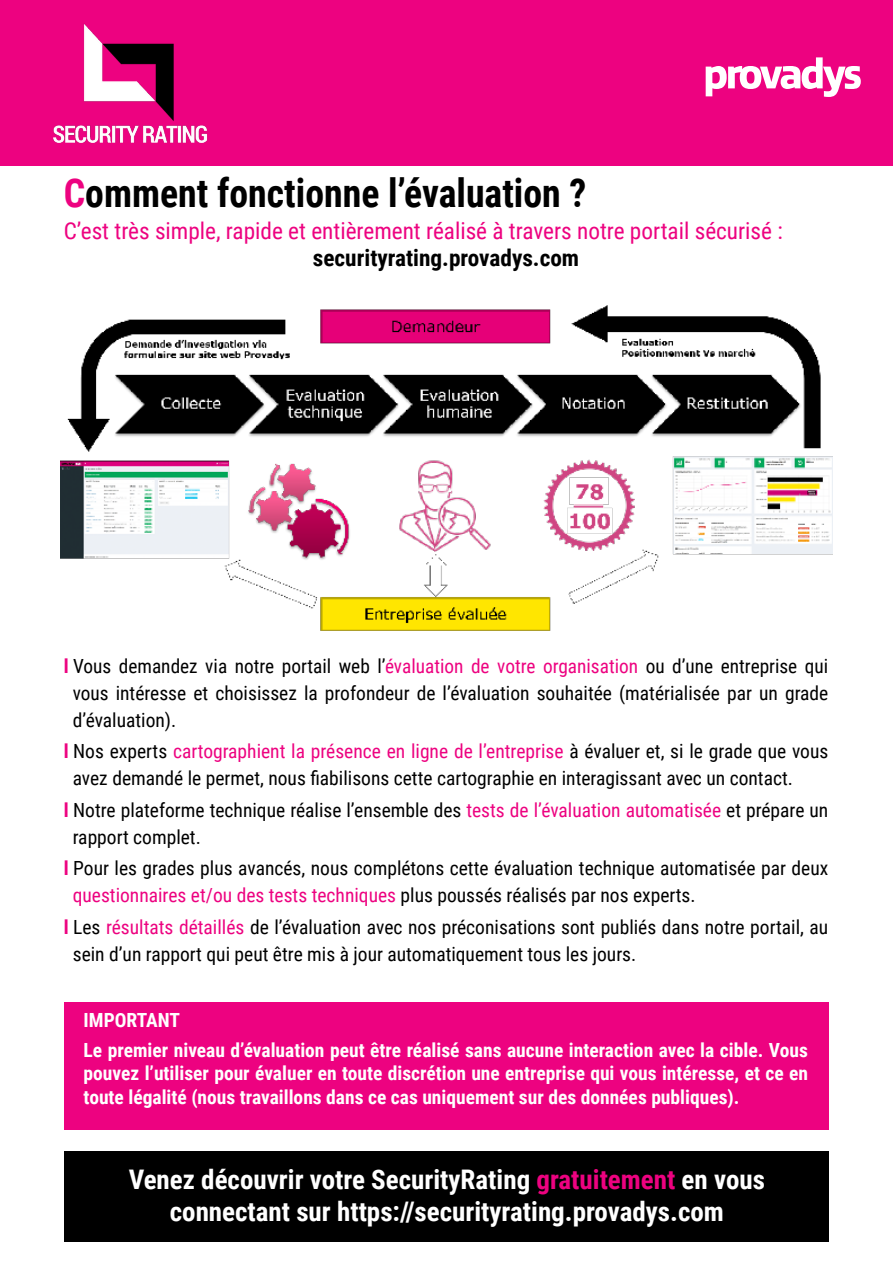
<style>
.page{position:relative;width:893px;height:1263px;background:#fff}
.page>*{position:absolute;margin:0;border:0;box-sizing:border-box;transform-origin:0 0}
.t1{font:700 39.75px "Roboto Condensed";color:#000;scale:.95 1}
.t2{font:700 27px/32.4px "Roboto Condensed";color:#fff;text-align:center}
.t3{font:23.25px "Roboto Condensed";color:#ed0280}
.t4{font:700 23.25px "Roboto Condensed";color:#000}
.t5{font:19.5px/27px "Roboto Condensed";color:#000}
.t6{font:700 19.5px/23.4px "Roboto Condensed";color:#fff;text-align:justify}
.s1{color:#ed0280}
.s2{font-weight:700;color:#ed0280}
</style>
<div class="page">
<div style="left:0;top:0;width:893px;height:166px;background:#ed0280"></div>
<svg style="left:706px;top:57px;width:155px;height:40px"></svg>
<img style="left:53px;top:24px;width:155px;height:118px">
<img style="left:61px;top:305px;width:771px;height:326px">
<div style="left:64px;top:1002px;width:765px;height:127px;background:#ed0280"></div>
<div style="left:64px;top:1151px;width:765px;height:91px;background:#000"></div>
<p class="t1" style="left:64px;top:165px;width:552px"><span class="s1">C</span>omment fonctionne l’évaluation ?</p>
<p class="t3" style="left:64px;top:214px;width:720px">C’est très simple, rapide et entièrement réalisé à travers notre portail sécurisé :</p>
<p class="t4" style="left:313px;top:242px;width:268px">securityrating.provadys.com</p>
<p class="t5" style="left:73px;top:651px;width:757px;text-align:justify;text-indent:-9px"><span class="s2">l</span> Vous demandez via notre portail web l’<span class="s1">évaluation de votre organisation</span> ou d’une entreprise qui vous intéresse et choisissez la profondeur de l’évaluation souhaitée (matérialisée par un grade d’évaluation).</p>
<p class="t5" style="left:73px;top:737px;width:757px;text-indent:-9px"><span class="s2">l</span> Nos experts <span class="s1">cartographient la présence en ligne de l’entreprise</span> à évaluer et, si le grade que vous avez demandé le permet, nous fiabilisons cette cartographie en interagissant avec un contact.</p>
<p class="t5" style="left:73px;top:795px;width:757px;text-indent:-9px"><span class="s2">l</span> Notre plateforme technique réalise l’ensemble des <span class="s1">tests de l’évaluation automatisée</span> et prépare un rapport complet.</p>
<p class="t5" style="left:73px;top:854px;width:757px;text-indent:-9px"><span class="s2">l</span> Pour les grades plus avancés, nous complétons cette évaluation technique automatisée par deux <span class="s1">questionnaires et/ou des tests techniques</span> plus poussés réalisés par nos experts.</p>
<p class="t5" style="left:73px;top:912px;width:757px;text-indent:-9px"><span class="s2">l</span> Les <span class="s1">résultats détaillés</span> de l’évaluation avec nos préconisations sont publiés dans notre portail, au sein d’un rapport qui peut être mis à jour automatiquement tous les jours.</p>
<p class="t6" style="left:84px;top:1008px;width:98px">IMPORTANT</p>
<p class="t6" style="left:84px;top:1038px;width:726px">Le premier niveau d’évaluation peut être réalisé sans aucune interaction avec la cible. Vous pouvez l’utiliser pour évaluer en toute discrétion une entreprise qui vous intéresse, et ce en toute légalité (nous travaillons dans ce cas uniquement sur des données publiques).</p>
<p class="t2" style="left:129px;top:1162px;width:638px">Venez découvrir votre SecurityRating <span class="s1">gratuitement</span> en vous connectant sur https://securityrating.provadys.com</p>
</div>
